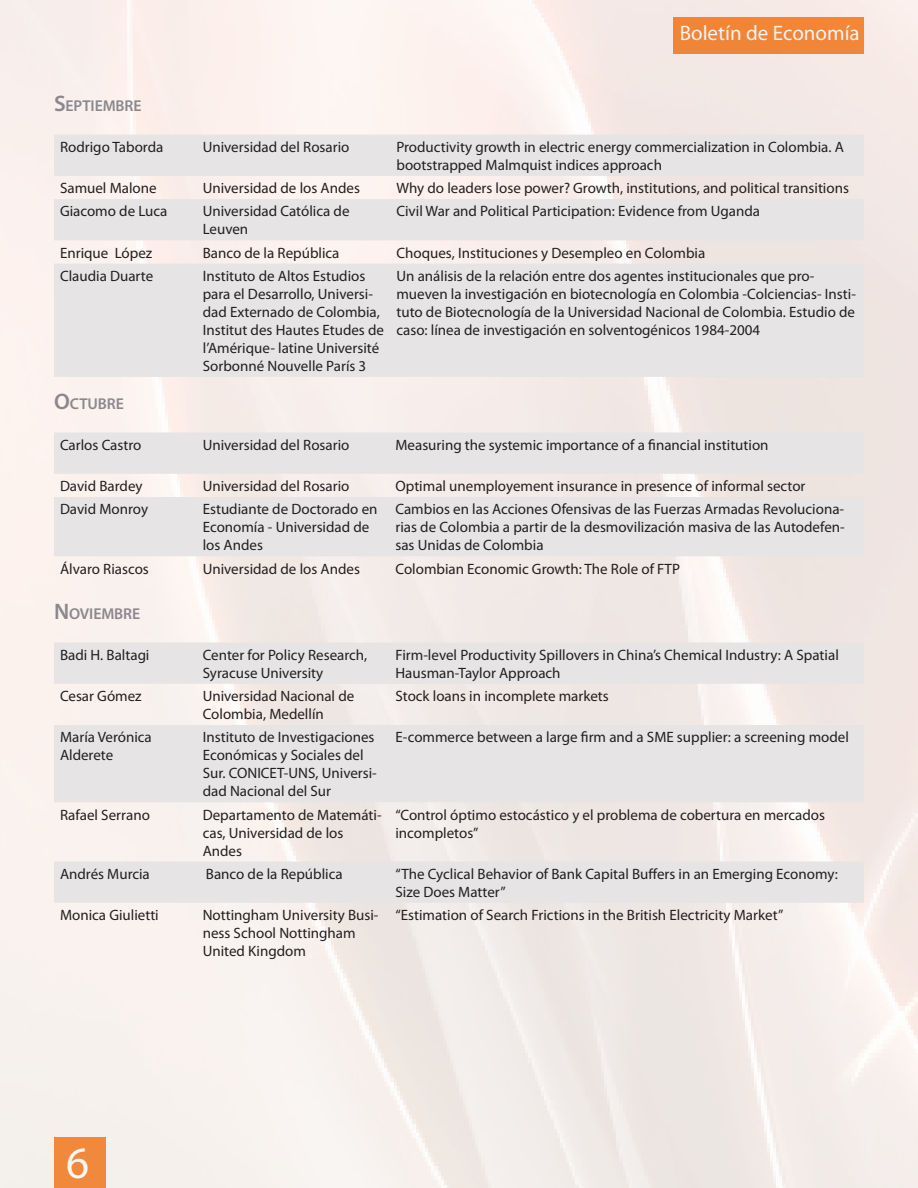
<style>
.page{position:relative;width:918px;height:1188px;background:#fff}
.page>*{position:absolute;margin:0;border:0;box-sizing:border-box;transform-origin:0 0}
.t1{font:45px "Myriad Pro";color:#fff}
.t2{font:21px "Myriad Pro";color:#fff}
.t3{font:600 15.75px "Myriad Pro";letter-spacing:-.005em;color:#8a888e}
.t4{font:15px/18px "Myriad Pro";color:#231f20}
.s1{font-size:22.5px}
</style>
<div class="page">
<img style="left:0;top:0;width:918px;height:1188px">
<div style="left:54px;top:1137px;width:51px;height:51px;background:#f58938"></div>
<div style="left:674px;top:17px;width:190px;height:37px;background:#f58938"></div>
<svg style="left:54px;top:135px;width:810px;height:242px;fill:#e6e4e4"></svg>
<svg style="left:54px;top:433px;width:810px;height:123px;fill:#e6e4e4"></svg>
<svg style="left:54px;top:643px;width:810px;height:260px;fill:#e6e4e4"></svg>
<h2 class="t2" style="left:680px;top:20px;width:182px">Boletín de Economía</h2>
<p class="t3" style="left:54px;top:95px;width:87px"><span class="s1">S</span>EPTIEMBRE</p>
<p class="t4" style="left:60px;top:138px;width:105px">Rodrigo Taborda</p>
<p class="t4" style="left:203px;top:138px;width:148px">Universidad del Rosario</p>
<p class="t4" style="left:396px;top:138px;width:449px">Productivity growth in electric energy commercialization in Colombia. A bootstrapped Malmquist indices approach</p>
<p class="t4" style="left:60px;top:179px;width:98px">Samuel Malone</p>
<p class="t4" style="left:203px;top:179px;width:159px">Universidad de los Andes</p>
<p class="t4" style="left:396px;top:179px;width:454px">Why do leaders lose power? Growth, institutions, and political transitions</p>
<p class="t4" style="left:60px;top:202px;width:109px">Giacomo de Luca</p>
<p class="t4" style="left:203px;top:202px;width:148px">Universidad Católica de<br>Leuven</p>
<p class="t4" style="left:396px;top:202px;width:365px">Civil War and Political Participation: Evidence from Uganda</p>
<p class="t4" style="left:60px;top:243px;width:94px">Enrique López</p>
<p class="t4" style="left:203px;top:243px;width:138px">Banco de la República</p>
<p class="t4" style="left:396px;top:243px;width:310px">Choques, Instituciones y Desempleo en Colombia</p>
<p class="t4" style="left:60px;top:267px;width:95px">Claudia Duarte</p>
<p class="t4" style="left:203px;top:267px;width:183px">Instituto de Altos Estudios para el Desarrollo, Universi&shy;dad Externado de Colombia,<br>Institut des Hautes Etudes de l’Amérique- latine Université<br>Sorbonné Nouvelle París 3</p>
<p class="t4" style="left:396px;top:267px;width:461px">Un análisis de la relación entre dos agentes institucionales que pro&shy;mueven la investigación en biotecnología en Colombia -Colciencias- Insti&shy;tuto de Biotecnología de la Universidad Nacional de Colombia. Estudio de caso: línea de investigación en solventogénicos 1984-2004</p>
<p class="t3" style="left:54px;top:393px;width:70px"><span class="s1">O</span>CTUBRE</p>
<p class="t4" style="left:60px;top:435px;width:83px">Carlos Castro</p>
<p class="t4" style="left:203px;top:435px;width:148px">Universidad del Rosario</p>
<p class="t4" style="left:395px;top:435px;width:375px">Measuring the systemic importance of a financial institution</p>
<p class="t4" style="left:60px;top:477px;width:84px">David Bardey</p>
<p class="t4" style="left:203px;top:477px;width:148px">Universidad del Rosario</p>
<p class="t4" style="left:395px;top:477px;width:412px">Optimal unemployement insurance in presence of informal sector</p>
<p class="t4" style="left:60px;top:500px;width:90px">David Monroy</p>
<p class="t4" style="left:203px;top:500px;width:176px">Estudiante de Doctorado en<br>Economía - Universidad de los Andes</p>
<p class="t4" style="left:395px;top:500px;width:451px;text-align:justify">Cambios en las Acciones Ofensivas de las Fuerzas Armadas Revoluciona&shy;rias de Colombia a partir de la desmovilización masiva de las Autodefen&shy;sas Unidas de Colombia</p>
<p class="t4" style="left:60px;top:559px;width:90px">Álvaro Riascos</p>
<p class="t4" style="left:203px;top:559px;width:159px">Universidad de los Andes</p>
<p class="t4" style="left:395px;top:559px;width:286px">Colombian Economic Growth: The Role of FTP</p>
<p class="t3" style="left:54px;top:603px;width:86px"><span class="s1">N</span> OVIEMBRE</p>
<p class="t4" style="left:60px;top:645px;width:91px">Badi H. Baltagi</p>
<p class="t4" style="left:203px;top:645px;width:166px">Center for Policy Research,<br>Syracuse University</p>
<p class="t4" style="left:395px;top:645px;width:445px">Firm-level Productivity Spillovers in China’s Chemical Industry: A Spatial<br>Hausman-Taylor Approach</p>
<p class="t4" style="left:60px;top:687px;width:83px">Cesar Gómez</p>
<p class="t4" style="left:203px;top:687px;width:153px">Universidad Nacional de<br>Colombia, Medellín</p>
<p class="t4" style="left:395px;top:687px;width:215px">Stock loans in incomplete markets</p>
<p class="t4" style="left:60px;top:728px;width:93px">María Verónica<br>Alderete</p>
<p class="t4" style="left:203px;top:728px;width:176px">Instituto de Investigaciones<br>Económicas y Sociales del<br>Sur. CONICET-UNS, Universi&shy;dad Nacional del Sur</p>
<p class="t4" style="left:395px;top:728px;width:455px">E-commerce between a large firm and a SME supplier: a screening model</p>
<p class="t4" style="left:60px;top:805px;width:91px">Rafael Serrano</p>
<p class="t4" style="left:203px;top:805px;width:180px">Departamento de Matemáti&shy;cas, Universidad de los<br>Andes</p>
<p class="t4" style="left:395px;top:805px;width:431px">“Control óptimo estocástico y el problema de cobertura en mercados incompletos”</p>
<p class="t4" style="left:60px;top:864px;width:91px">Andrés Murcia</p>
<p class="t4" style="left:206px;top:864px;width:138px">Banco de la República</p>
<p class="t4" style="left:395px;top:864px;width:444px">“The Cyclical Behavior of Bank Capital Buffers in an Emerging Economy:<br>Size Does Matter”</p>
<p class="t4" style="left:60px;top:906px;width:100px">Monica Giulietti</p>
<p class="t4" style="left:203px;top:906px;width:177px">Nottingham University Busi&shy;ness School Nottingham<br>United Kingdom</p>
<p class="t4" style="left:395px;top:906px;width:389px">“Estimation of Search Frictions in the British Electricity Market”</p>
<h1 class="t1" style="left:66px;top:1135px;width:25px">6</h1>
</div>
